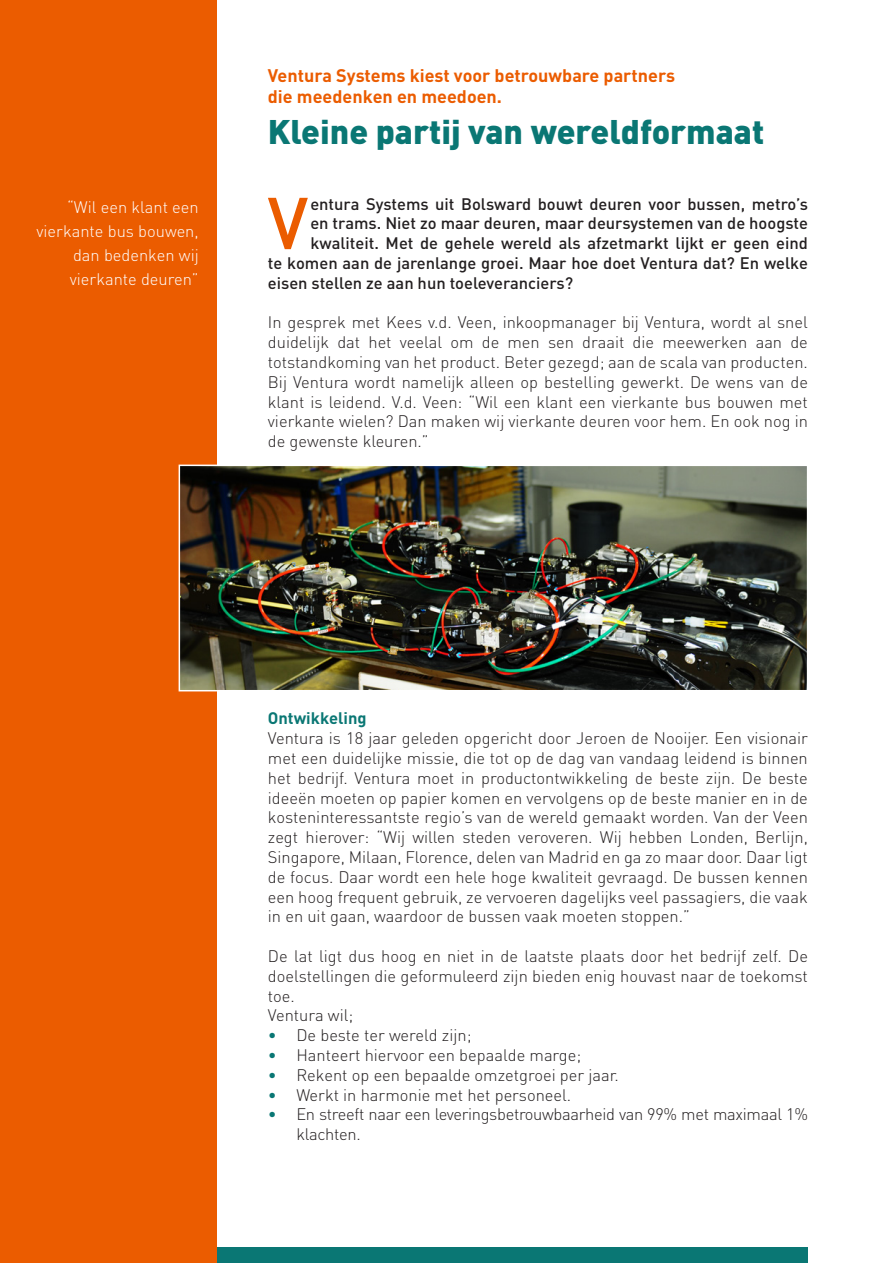
<style>
.page{position:relative;width:893px;height:1263px;background:#fff}
.page>*{position:absolute;margin:0;border:0;box-sizing:border-box;transform-origin:0 0}
.t1{font:500 72.15px "DIN Pro";color:#eb5c00}
.t2{font:900 33.75px "DIN Pro";color:#0a7774}
.t3{font:700 18px "DIN Pro";color:#eb5c00}
.t4{font:300 16.5px/19.8px "DIN Pro";color:#231f20;text-align:justify}
.t5{font:500 16.5px "DIN Pro";color:#231f20}
.t6{font:300 16.5px/19.8px "DIN Pro";letter-spacing:-.02em;color:#231f20}
.t7{font:300 16.5px/24px "DIN Pro";color:#fff;text-align:justify}
.t8{font:700 16.5px "DIN Pro";color:#0a7774}
.s1{color:#0a7774}
</style>
<div class="page">
<div style="left:24px;top:1247px;width:784px;height:16px;background:#0a7774"></div>
<div style="left:0;top:0;width:217px;height:1263px;background:#eb5c00"></div>
<img style="left:182px;top:468px;width:623px;height:220px">
<div style="left:179px;top:465px;width:629px;height:226px;border:2px solid #fff"></div>
<p class="t7" style="left:67px;top:194px;width:133px">“Wil een klant een</p>
<p class="t7" style="left:70px;top:218px;width:130px;text-indent:-33px">vierkante bus bouwen, dan bedenken wij vierkante deuren”</p>
<p class="t3" style="left:268px;top:63px;width:409px">Ventura Systems kiest voor betrouwbare partners</p>
<p class="t3" style="left:268px;top:85px;width:236px">die meedenken en meedoen.</p>
<p class="t2" style="left:268px;top:109px;width:498px">Kleine partij van wereldformaat</p>
<p class="t1" style="left:268px;top:174px;width:42px">V</p>
<p class="t5" style="left:310px;top:192px;width:499px">entura Systems uit Bolsward bouwt deuren voor bussen, metro’s</p>
<p class="t5" style="left:310px;top:212px;width:499px">en trams. Niet zo maar deuren, maar deursystemen van de hoogste</p>
<p class="t5" style="left:310px;top:232px;width:499px">kwaliteit. Met de gehele wereld als afzetmarkt lijkt er geen eind</p>
<p class="t5" style="left:268px;top:252px;width:542px">te komen aan de jarenlange groei. Maar hoe doet Ventura dat? En welke</p>
<p class="t5" style="left:268px;top:272px;width:307px">eisen stellen ze aan hun toeleveranciers?</p>
<p class="t4" style="left:268px;top:312px;width:542px">In gesprek met Kees v.d. Veen, inkoopmanager bij Ventura, wordt al snel duidelijk dat het veelal om de men sen draait die meewerken aan de totstandkoming van het product. Beter gezegd; aan de scala van producten.<br>Bij Ventura wordt namelijk alleen op bestelling gewerkt. De wens van de klant is leidend. V.d. Veen: “Wil een klant een vierkante bus bouwen met vierkante wielen? Dan maken wij vierkante deuren voor hem. En ook nog in de gewenste kleuren.”</p>
<p class="t8" style="left:268px;top:707px;width:100px">Ontwikkeling</p>
<p class="t4" style="left:268px;top:728px;width:542px">Ventura is 18 jaar geleden opgericht door Jeroen de Nooijer. Een visionair met een duidelijke missie, die tot op de dag van vandaag leidend is binnen het bedrijf. Ventura moet in productontwikkeling de beste zijn. De beste ideeën moeten op papier komen en vervolgens op de beste manier en in de kosteninteressantste regio’s van de wereld gemaakt worden. Van der Veen zegt hierover: “Wij willen steden veroveren. Wij hebben Londen, Berlijn, Singapore, Milaan, Florence, delen van Madrid en ga zo maar door. Daar ligt de focus. Daar wordt een hele hoge kwaliteit gevraagd. De bussen kennen een hoog frequent gebruik, ze vervoeren dagelijks veel passagiers, die vaak in en uit gaan, waardoor de bussen vaak moeten stoppen.”</p>
<p class="t4" style="left:268px;top:945px;width:542px">De lat ligt dus hoog en niet in de laatste plaats door het bedrijf zelf. De doelstellingen die geformuleerd zijn bieden enig houvast naar de toekomst toe.</p>
<p class="t4" style="left:268px;top:1005px;width:87px">Ventura wil;</p>
<p class="t4" style="left:268px;top:1025px;width:205px"><span class="s1">•</span> De beste ter wereld zijn;</p>
<p class="t4" style="left:268px;top:1044px;width:315px"><span class="s1">•</span> Hanteert hiervoor een bepaalde marge;</p>
<p class="t4" style="left:268px;top:1064px;width:352px"><span class="s1">•</span> Rekent op een bepaalde omzetgroei per jaar.</p>
<p class="t4" style="left:268px;top:1084px;width:305px"><span class="s1">•</span> Werkt in harmonie met het personeel.</p>
<p class="t6" style="left:296px;top:1104px;width:513px;text-indent:-28px"><span class="s1">•</span> En streeft naar een leveringsbetrouwbaarheid van 99% met maximaal 1% klachten.</p>
</div>
